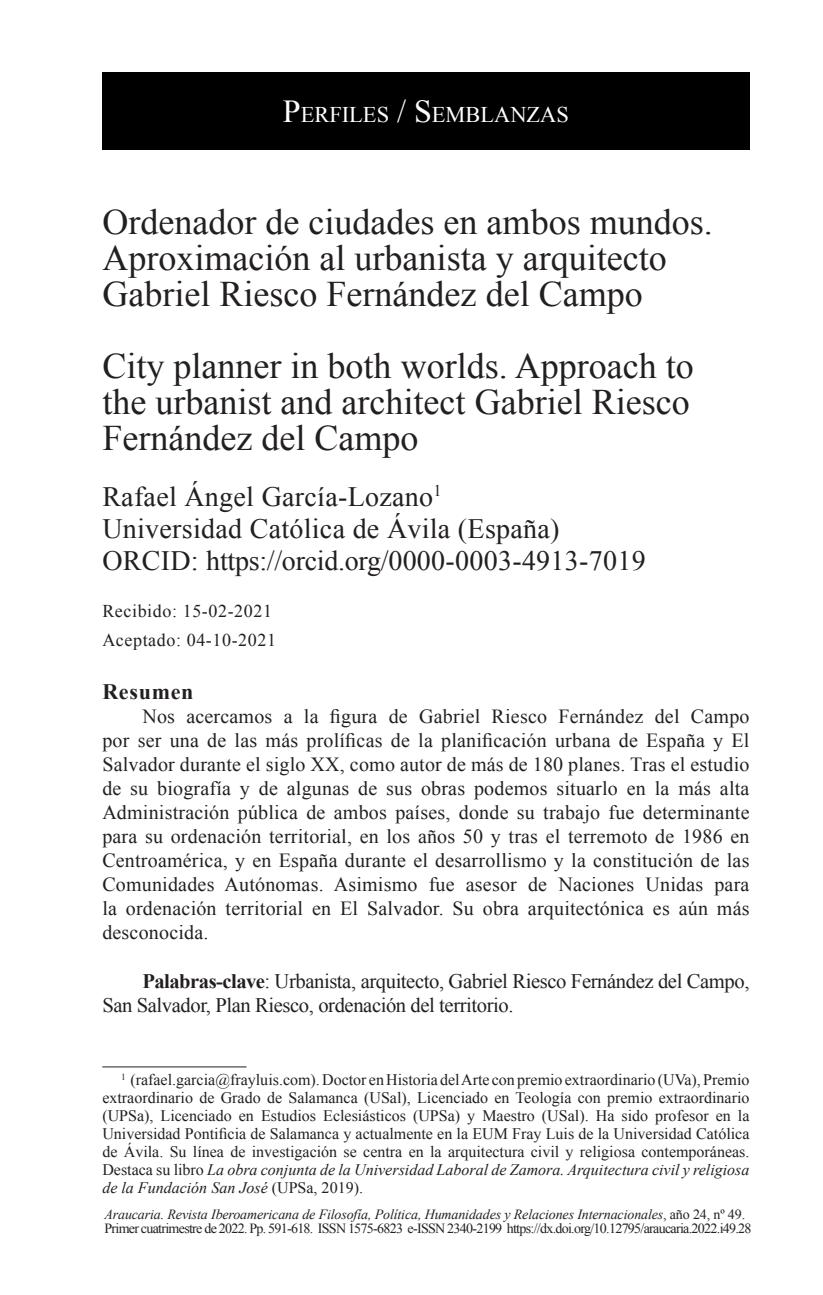
<style>
.page{position:relative;width:823px;height:1295px;background:#fff}
.page>*{position:absolute;margin:0;border:0;box-sizing:border-box;transform-origin:0 0}
.Título{font:36px/36px "Times New Roman";color:#231f20}
.Título-2{font:28px "Times New Roman";letter-spacing:.01em;color:#231f20}
.Categoría{font:22.4px "Times New Roman";color:#fff}
.Institución{font:700 22px "Times New Roman";letter-spacing:.035em;color:#231f20}
.Párrafo{font:20.6px/24.8px "Times New Roman";letter-spacing:-.02em;color:#231f20}
.Párrafo-2{font:20px/24px "Times New Roman";letter-spacing:.01em;color:#231f20;text-align:justify}
.Institución-2{font:18px "Times New Roman";letter-spacing:.03em;color:#231f20}
.Nota_al_pie{font:16px/18px "Times New Roman";color:#231f20;text-align:justify}
.t1{font:14px/14px "Times New Roman";letter-spacing:-.05em;color:#231f20}
.s1{font-size:32px}
.s2{font-weight:700}
.s3{font-style:italic}
</style>
<div class="page">
<div style="left:102px;top:72px;width:647px;height:77px;background:#000"></div>
<hr style="left:102px;top:1066px;width:144px;height:1px;background:#231f20">
<p class="Categoría" style="left:283px;top:99px;width:287px"><span class="s1">P</span>ERFILES <span class="s1">/ S</span> EMBLANZAS</p>
<p class="Título" style="left:102px;top:203px;width:611px">Ordenador de ciudades en ambos mundos.<br>Aproximación al urbanista y arquitecto<br>Gabriel Riesco Fernández del Campo</p>
<p class="Título" style="left:102px;top:347px;width:592px;text-align:justify">City planner in both worlds. Approach to the urbanist and architect Gabriel Riesco Fernández del Campo</p>
<p class="Título-2" style="left:102px;top:477px;width:340px">Rafael Ángel García-Lozano<sup>1</sup></p>
<p class="Título-2" style="left:102px;top:509px;width:458px">Universidad Católica de Ávila (España)</p>
<p class="Título-2" style="left:102px;top:541px;width:544px">ORCID: https://orcid.org/0000-0003-4913-7019</p>
<p class="Institución-2" style="left:102px;top:599px;width:171px">Recibido: 15-02-2021</p>
<p class="Institución-2" style="left:102px;top:628px;width:175px">Aceptado: 04-10-2021</p>
<p class="Institución" style="left:102px;top:676px;width:93px">Resumen</p>
<p class="Párrafo-2" style="left:102px;top:704px;width:648px;text-indent:40px">Nos acercamos a la figura de Gabriel Riesco Fernández del Campo por ser una de las más prolíficas de la planificación urbana de España y El Salvador durante el siglo XX, como autor de más de 180 planes. Tras el estudio de su biografía y de algunas de sus obras podemos situarlo en la más alta Administración pública de ambos países, donde su trabajo fue determinante para su ordenación territorial, en los años 50 y tras el terremoto de 1986 en Centroamérica, y en España durante el desarrollismo y la constitución de las Comunidades Autónomas. Asimismo fue asesor de Naciones Unidas para la ordenación territorial en El Salvador. Su obra arquitectónica es aún más desconocida.</p>
<p class="Párrafo" style="left:102px;top:968px;width:648px;text-indent:40px"><span class="s2">Palabras-clave</span>: Urbanista, arquitecto, Gabriel Riesco Fernández del Campo,<br>San Salvador, Plan Riesco, ordenación del territorio.</p>
<p class="Nota_al_pie" style="left:102px;top:1070px;width:648px;text-indent:19px"><sup>1</sup> (rafael.garcia@frayluis.com).Doctor en Historia del Arte con premio extraordinario (UVa), Premio extraordinario de Grado de Salamanca (USal), Licenciado en Teología con premio extraordinario (UPSa), Licenciado en Estudios Eclesiásticos (UPSa) y Maestro (USal). Ha sido profesor en la Universidad Pontificia de Salamanca y actualmente en la EUM Fray Luis de la Universidad Católica de Ávila. Su línea de investigación se centra en la arquitectura civil y religiosa contemporáneas.<br>Destaca su libro <span class="s3">La obra conjunta de la Universidad Laboral de Zamora. Arquitectura civil y religiosa de la Fundación San José</span> (UPSa, 2019).</p>
<p class="t1" style="left:104px;top:1207px;width:648px"><span class="s3">Araucaria. Revista Iberoamericana de Filosofía, Política, Humanidades y Relaciones Internacionales</span>, año 24, nº 49.<br>Primer cuatrimestre de 2022. Pp. 591-618. ISSN 1575-6823 e-ISSN 2340-2199 https://dx.doi.org/10.12795/araucaria.2022.i49.28</p>
</div>
